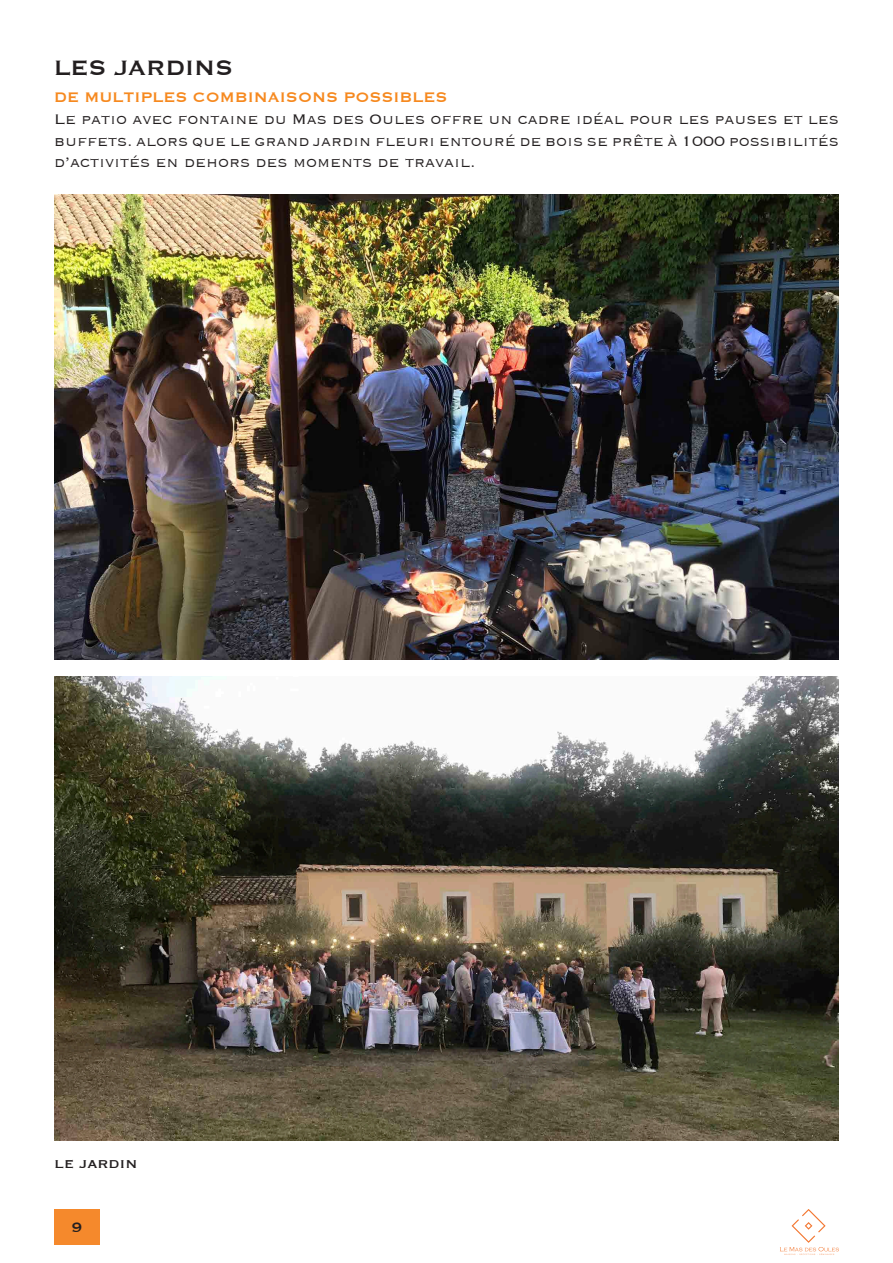
<style>
.page{position:relative;width:893px;height:1263px;background:#fff}
.page>*{position:absolute;margin:0;border:0;box-sizing:border-box;transform-origin:0 0}
.t1{font:27px "Copperplate";color:#231f20}
.t2{font:300 18px/21.6px "Copperplate";color:#231f20;text-align:justify}
.t3{font:18px "Copperplate";color:#f6891f}
.t4{font:18px "Copperplate";color:#231f20}
</style>
<div class="page">
<svg style="left:780px;top:1209px;width:59px;height:46px"></svg>
<img style="left:54px;top:195px;width:785px;height:464px">
<img style="left:54px;top:676px;width:785px;height:464px">
<div style="left:54px;top:1209px;width:46px;height:36px;background:#f5892c"></div>
<p class="t1" style="left:54px;top:50px;width:181px">LES JARDINS</p>
<p class="t3" style="left:54px;top:85px;width:395px">DE MULTIPLES COMBINAISONS POSSIBLES</p>
<p class="t2" style="left:54px;top:107px;width:786px">Le patio avec fontaine du Mas des Oules offre un cadre idéal pour les pauses et les buffets. alors que le grand jardin fleuri entouré de bois se prête à 1000 possibilités d’activités en dehors des moments de travail.</p>
<p class="t4" style="left:54px;top:1151px;width:85px">le jardin</p>
<p class="t4" style="left:71px;top:1215px;width:12px">9</p>
</div>
